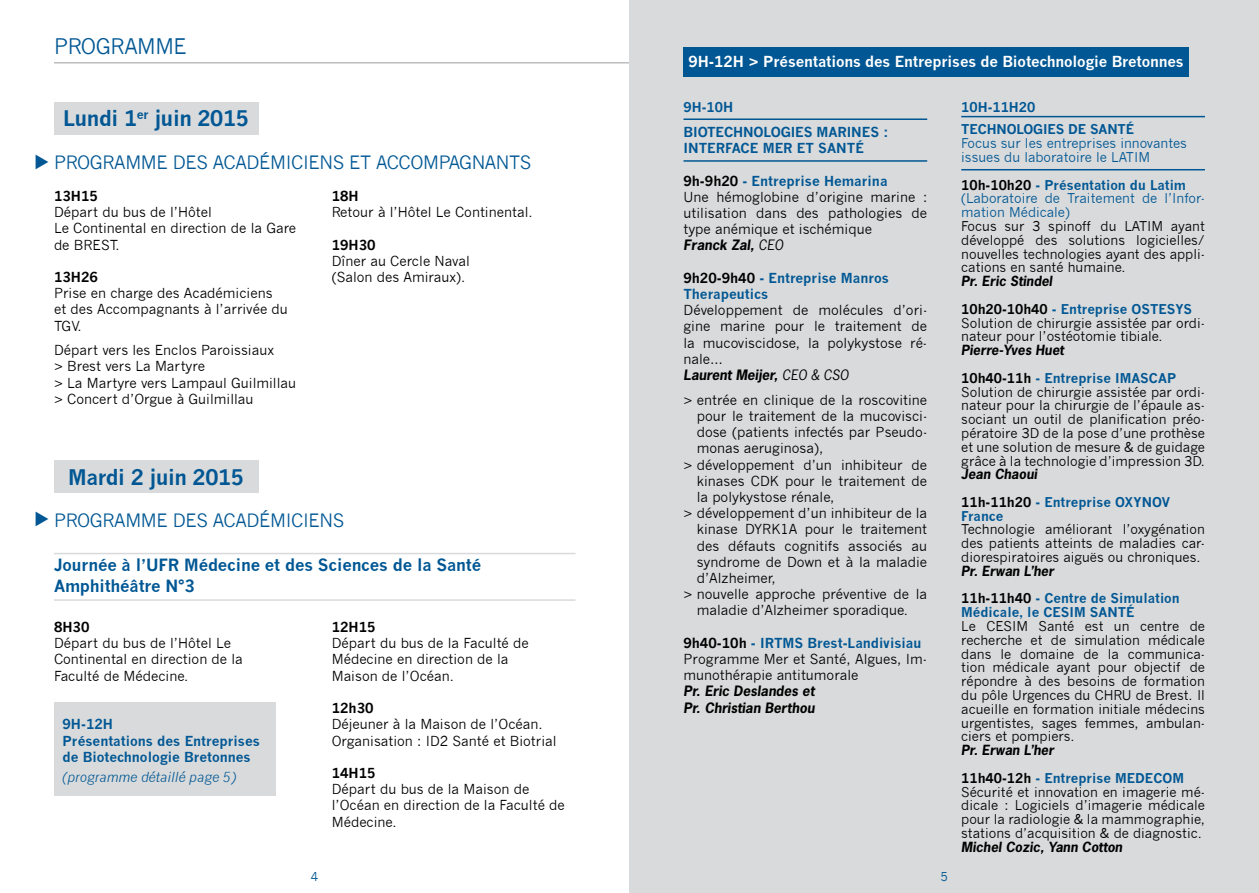
<style>
.page{position:relative;width:1259px;height:893px;background:#fff}
.page>*{position:absolute;margin:0;border:0;box-sizing:border-box;transform-origin:0 0}
.t1{font:700 21px "News Gothic";letter-spacing:-.02em;color:#005794}
.t2{font:21px "News Gothic";letter-spacing:-.02em;color:#005794}
.t3{font:18px "News Gothic";letter-spacing:-.02em;color:#005794}
.t4{font:700 16.5px/21px "News Gothic";letter-spacing:-.01em;color:#005794}
.t5{font:700 14.85px "News Gothic";letter-spacing:-.01em;color:#fff}
.t6{font:13.5px/16.2px "News Gothic";color:#000}
.t7{font:700 13.5px/16.2px "News Gothic";color:#005794}
.t8{font:italic 700 13.5px/16.2px "News Gothic Std";color:#000}
.t9{font:700 13.5px "News Gothic";color:#000}
.t10{font:italic 13.5px "News Gothic";color:#005794}
.t11{font:13.2px/13.8px "News Gothic";color:#000;text-align:justify}
.t12{font:700 13.2px/13.8px "News Gothic";color:#005794}
.t13{font:13.2px/13.8px "News Gothic";color:#005794}
.t14{font:italic 700 13.2px "News Gothic Std";color:#000}
.t15{font:12px "News Gothic";color:#005794}
.s1{font-size:13.5px}
.s2{font-weight:700}
.s3{font-weight:700;color:#005794}
.s4{font-weight:400}
.s5{color:#000}
.s6{font-weight:700;color:#000}
</style>
<div class="page">
<div style="left:54px;top:702px;width:221px;height:94px;background:#d9dadb"></div>
<div style="left:54px;top:102px;width:204px;height:33px;background:#d9dadb"></div>
<div style="left:54px;top:460px;width:204px;height:33px;background:#d9dadb"></div>
<hr style="left:54px;top:553px;width:521px;height:1px;background:#d9dadb">
<hr style="left:54px;top:599px;width:521px;height:2px;background:#d9dadb">
<hr style="left:54px;top:62px;width:1151px;height:1px;background:#9c9e9f">
<div style="left:629px;top:0;width:630px;height:893px;background:#d9dadb"></div>
<div style="left:683px;top:47px;width:505px;height:30px;background:#005794"></div>
<hr style="left:683px;top:118px;width:244px;height:2px;background:#005794">
<hr style="left:683px;top:160px;width:244px;height:2px;background:#005794">
<hr style="left:961px;top:116px;width:244px;height:1px;background:#005794">
<hr style="left:961px;top:169px;width:244px;height:1px;background:#005794">
<h1 class="t2" style="left:54px;top:35px;width:134px">programme</h1>
<h1 class="t1" style="left:63px;top:106px;width:187px">Lundi 1<sup>er</sup> juin 2015</h1>
<h2 class="t3" style="left:54px;top:152px;width:13px">PROGR</h2>
<h2 class="t3" style="left:114px;top:152px;width:26px">AMME</h2>
<h2 class="t3" style="left:173px;top:152px;width:85px">DES ACADÉMICIE</h2>
<h2 class="t3" style="left:319px;top:152px;width:81px">NS ET ACCOMP</h2>
<h2 class="t3" style="left:449px;top:152px;width:84px">AGNANTS</h2>
<p class="t9" style="left:54px;top:188px;width:45px">13H15</p>
<p class="t6" style="left:54px;top:204px;width:244px">Départ du bus de l’Hôtel<br>Le Continental en direction de la Gare de BREST.</p>
<p class="t9" style="left:54px;top:269px;width:45px">13H26</p>
<p class="t6" style="left:54px;top:285px;width:235px">Prise en charge des Académiciens et des Accompagnants à l’arrivée du<br>TG V.</p>
<p class="t6" style="left:54px;top:342px;width:244px">Départ vers les Enclos Paroissiaux<br>&gt; Brest vers La M artyre<br>&gt; La Martyre vers Lampaul Guilmillau &gt; Concert d’Orgue à Guilmillau</p>
<p class="t9" style="left:332px;top:188px;width:28px">18H</p>
<p class="t6" style="left:332px;top:204px;width:202px">Retour à l’Hôtel Le Continental.</p>
<p class="t9" style="left:332px;top:236px;width:45px">19H30</p>
<p class="t6" style="left:332px;top:253px;width:140px">Dîner au Cercle Naval (Salon des Amiraux).</p>
<h1 class="t1" style="left:68px;top:464px;width:177px">Mardi 2 juin 2015</h1>
<h2 class="t3" style="left:54px;top:510px;width:13px">PROGR</h2>
<h2 class="t3" style="left:114px;top:510px;width:26px">AMME</h2>
<h2 class="t3" style="left:173px;top:510px;width:85px">DES ACADÉMICIE</h2>
<h2 class="t3" style="left:319px;top:510px;width:26px">NS</h2>
<p class="t4" style="left:54px;top:554px;width:429px">Journée à l’UFR Médecine et des Sciences de la Santé<br>Amphithéâtre N°3</p>
<p class="t9" style="left:54px;top:619px;width:37px">8H30</p>
<p class="t6" style="left:54px;top:635px;width:190px">Départ du bus de l’Hôtel Le<br>Continental en direction de la<br>Faculté de Médecine.</p>
<p class="t7" style="left:63px;top:716px;width:199px">9H-12H<br>Présentations des Entreprises de Biotechnologie Bretonnes</p>
<p class="t10" style="left:63px;top:769px;width:175px">(programme détaillé page 5)</p>
<p class="t9" style="left:332px;top:619px;width:45px">12H15</p>
<p class="t6" style="left:332px;top:635px;width:198px">Départ du bus de la Faculté de<br>Médecine en direction de la<br>Maison de l’Océan.</p>
<p class="t9" style="left:332px;top:700px;width:43px">12h30</p>
<p class="t6" style="left:332px;top:716px;width:226px">Déjeuner à la Maison de l’Océan.<br>Organisation : ID2 Santé et Biotrial</p>
<p class="t9" style="left:332px;top:765px;width:45px">14H15</p>
<p class="t6" style="left:332px;top:781px;width:235px">Départ du bus de la Maison de l’Océan en direction de la Faculté de<br>Médecine.</p>
<p class="t15" style="left:311px;top:869px;width:9px">4</p>
<p class="t5" style="left:688px;top:53px;width:497px">9H-12H &gt; Présentations des Entreprises de Biotechnologie Bretonnes</p>
<p class="t12" style="left:683px;top:100px;width:51px">9H-10<span class="s1">H</span></p>
<p class="t7" style="left:683px;top:124px;width:206px">Biotech nologies marines :<br>I nterface m er et santé</p>
<p class="t6" style="left:683px;top:173px;width:245px"><span class="s2">9h-9h20</span> <span class="s3">- Entreprise Hemarina<br></span>Une hémoglobine d’origine marine : utilisation dans des pathologies de type anémique et ischémique</p>
<p class="t8" style="left:683px;top:237px;width:101px">Franck Zal, <span class="s4">CEO</span></p>
<p class="t7" style="left:683px;top:270px;width:207px"><span class="s5">9h20-9h40</span> - Entreprise Manros<br>Therapeutics</p>
<p class="t6" style="left:683px;top:302px;width:245px;text-align:justify">Développement de molécules d’ori&shy;gine marine pour le traitement de la mucoviscidose, la polykystose ré&shy;nale…</p>
<p class="t8" style="left:683px;top:367px;width:167px">Laurent Meijer, <span class="s4">CEO &amp; CSO</span></p>
<p class="t6" style="left:683px;top:392px;width:245px">&gt; entrée en clinique de la roscovitine</p>
<p class="t6" style="left:697px;top:408px;width:232px">pour le traitement de la mucovisci-</p>
<p class="t6" style="left:697px;top:424px;width:232px">dose (patients infectés par Pseudo-</p>
<p class="t6" style="left:697px;top:440px;width:128px">monas aeruginosa),</p>
<p class="t6" style="left:683px;top:457px;width:245px">&gt; développement d’un inhibiteur de</p>
<p class="t6" style="left:697px;top:473px;width:232px">kinases CDK pour le traitement de</p>
<p class="t6" style="left:697px;top:489px;width:139px">la polykystose rénale,</p>
<p class="t6" style="left:683px;top:505px;width:245px">&gt; développement d’un inhibiteur de la</p>
<p class="t6" style="left:697px;top:521px;width:232px">kinase DYRK1A pour le traitement</p>
<p class="t6" style="left:697px;top:538px;width:232px">des défauts cognitifs associés au</p>
<p class="t6" style="left:697px;top:554px;width:232px">syndrome de Down et à la maladie</p>
<p class="t6" style="left:697px;top:570px;width:81px">d’Alzheimer,</p>
<p class="t6" style="left:683px;top:586px;width:245px">&gt; nouvelle approche préventive de la</p>
<p class="t6" style="left:697px;top:602px;width:213px">maladie d’Alzheimer sporadique.</p>
<p class="t6" style="left:683px;top:635px;width:245px"><span class="s2">9h40-10h</span> <span class="s3">- I RTMS Brest-Landivisiau<br></span>Programme Mer et Santé, Algues, I m&shy;munothérapie antitumorale</p>
<p class="t8" style="left:683px;top:683px;width:133px">Pr. Eric Deslandes et<br>Pr. Christian Berthou</p>
<p class="t12" style="left:961px;top:96px;width:174px;line-height:22.4px">10H-11H20<br>Tech nologies de santé</p>
<p class="t13" style="left:961px;top:137px;width:227px">Focus sur les entreprises innovantes issues du laboratoire le LATIM</p>
<p class="t13" style="left:961px;top:178px;width:245px"><span class="s6">10h-10h20</span> <span class="s2">- Présentation du Latim </span>(Laboratoire de Traitement de l’I nfor&shy;mation Médicale)</p>
<p class="t11" style="left:961px;top:219px;width:187px">Focus sur 3 spinoff du LATIM</p>
<p class="t11" style="left:961px;top:219px;width:245px;text-indent:210px">ayant développé des solutions logicielles/ nouvelles technologies ayant des appli&shy;cations en santé humaine.</p>
<p class="t14" style="left:961px;top:272px;width:93px">Pr. Eric Stindel</p>
<p class="t11" style="left:961px;top:302px;width:245px;text-align:left"><span class="s2">10h20-10h40</span> <span class="s3">- Entreprise OSTESYS<br></span>Solution de chirurgie assistée par ordi&shy;nateur pour l’ostéotomie tibiale.</p>
<p class="t14" style="left:961px;top:341px;width:104px">Pierre-Yves Huet</p>
<p class="t11" style="left:961px;top:371px;width:245px;text-align:left"><span class="s2">10h40-11h</span> <span class="s3">- Entreprise I MASCAP </span>Solution de chirurgie assistée par ordi&shy;nateur pour la chirurgie de l’épaule as&shy;sociant un outil de planification préo&shy;pératoire 3D de la pose d’une prothèse et une solution de mesure &amp; de guidage grâce à la technologie d’impression 3D.</p>
<p class="t14" style="left:961px;top:466px;width:77px">Jean Chaoui</p>
<p class="t12" style="left:961px;top:495px;width:210px"><span class="s5">11h-11h20</span> - Entreprise OXYNOV<br>France</p>
<p class="t11" style="left:961px;top:523px;width:245px">Technologie améliorant l’oxygénation des patients atteints de maladies car&shy;diorespiratoires aiguës ou chroniques.</p>
<p class="t14" style="left:961px;top:562px;width:94px">Pr. Erwan L’her</p>
<p class="t12" style="left:961px;top:591px;width:220px"><span class="s5">11h-11h40</span> - Centre de Simulation<br>Médicale, le CESI M SANTÉ</p>
<p class="t11" style="left:961px;top:619px;width:59px">Le CESIM</p>
<p class="t11" style="left:961px;top:619px;width:245px;text-indent:77px">Santé est un centre de recherche et de simulation médicale dans le domaine de la communica&shy;tion médicale ayant pour objectif de répondre à des besoins de formation du pôle Urgences du CHRU de Brest. I l acueille en formation initiale médecins urgentistes, sages femmes, ambulan&shy;ciers et pompiers.</p>
<p class="t14" style="left:961px;top:741px;width:94px">Pr. Erwan L’her</p>
<p class="t12" style="left:961px;top:771px;width:176px"><span class="s5">11h40-12h</span> - Entreprise MEDECO</p>
<p class="t12" style="left:1172px;top:771px;width:13px">M</p>
<p class="t11" style="left:961px;top:785px;width:245px">Sécurité et innovation en imagerie mé&shy;dicale : Logiciels d’imagerie médicale pour la radiologie &amp; la mammographie, stations d’acquisition &amp; de diagnostic.</p>
<p class="t14" style="left:961px;top:838px;width:163px">Michel Cozic, Yann Cotton</p>
<p class="t15" style="left:940px;top:869px;width:9px">5</p>
</div>
